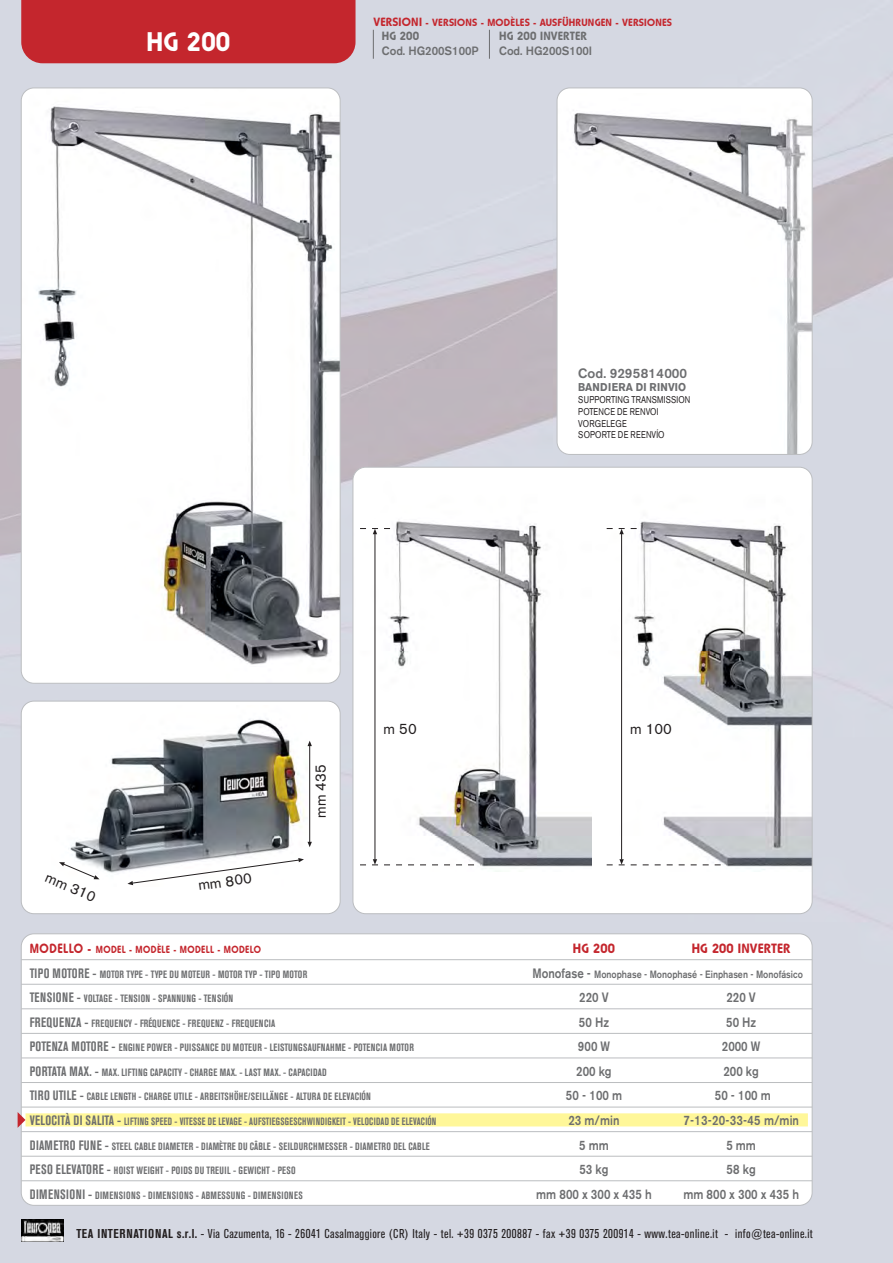
<style>
.page{position:relative;width:893px;height:1263px;background:#fff}
.page>*{position:absolute;margin:0;border:0;box-sizing:border-box;transform-origin:0 0}
.t1{font:27px "Hammer Fat";color:#fff}
.t2{font:15px "Akzidenz Grotesk BE";color:#231f20}
.t3{font:500 13.5px/24.6px "Akzidenz Grotesk BE";color:#6d6e70;text-align:center;scale:.85 1}
.t4{font:13.5px "Hammer Fat";color:#c4262d}
.t5{font:500 13.5px "Akzidenz Grotesk BE";color:#6d6e70}
.t6{font:condensed 12.75px "Akzidenz Grotesk BE";letter-spacing:.03em;color:#231f20}
.t7{font:500 12px "Akzidenz Grotesk BE";color:#6d6e70;scale:.95 1}
.t8{font:12px "Hammer Fat";color:#6d6e70}
.t9{font:700 11.25px "Akzidenz Grotesk BE";letter-spacing:.04em;color:#6d6e70;scale:.9 1}
.t10{font:700 condensed 10.5px "Akzidenz Grotesk BE";letter-spacing:.035em;color:#6d6e70;scale:.9 1}
.t11{font:700 condensed 10.5px "Akzidenz Grotesk BE";letter-spacing:.035em;color:#6d6e70;scale:.85 1}
.t12{font:500 10.5px "Akzidenz Grotesk BE";color:#6d6e70;scale:.85 1}
.t13{font:10.5px "Hammer Fat";letter-spacing:.01em;color:#c4262d}
.t14{font:10.5px "Hammer Fat";letter-spacing:.03em;color:#c4262d;scale:.9 1}
.t15{font:9.75px/11.7px "Akzidenz Grotesk BE";letter-spacing:.02em;color:#231f20;scale:.8 1}
.s1{font-size:12px}
.s2{font-size:13.5px}
.s3{font-weight:700}
</style>
<div class="page">
<img style="left:0;top:0;width:893px;height:1263px">
<div style="left:21px;top:701px;width:320px;height:213px;background:#fff;border:1px solid #bbbdc0;border-radius:13px"></div>
<img style="left:21px;top:1220px;width:42px;height:22px">
<svg style="left:373px;top:30px;width:1px;height:29px"></svg>
<div style="left:21px;top:934px;width:791px;height:271px;background:#fff;border-radius:13px"></div>
<svg style="left:23px;top:959px;width:787px;height:222px"></svg>
<div style="left:26px;top:1113px;width:782px;height:13px;background:#fff799"></div>
<svg style="left:18px;top:1112px;width:7px;height:16px"></svg>
<div style="left:21px;top:0;width:334px;height:63px;background:#c4262d"></div>
<img style="left:557px;top:94px;width:255px;height:360px">
<div style="left:557px;top:88px;width:256px;height:367px;border:1px solid #bbbdc0;border-radius:13px"></div>
<svg style="left:489px;top:30px;width:1px;height:29px"></svg>
<img style="left:21px;top:88px;width:319px;height:595px;border-radius:13px">
<div style="left:353px;top:467px;width:459px;height:447px;background:#fff;border-radius:13px"></div>
<img style="left:606px;top:467px;width:206px;height:403px">
<img style="left:353px;top:467px;width:239px;height:402px">
<hr style="left:621px;top:534px;width:1px;height:325px;background:#231f20">
<svg style="left:607px;top:528px;width:33px;height:6px"></svg>
<svg style="left:607px;top:859px;width:120px;height:7px"></svg>
<hr style="left:375px;top:534px;width:1px;height:325px;background:#231f20">
<svg style="left:360px;top:528px;width:34px;height:6px"></svg>
<svg style="left:360px;top:859px;width:120px;height:7px"></svg>
<img style="left:70px;top:719px;width:235px;height:167px">
<svg style="left:127px;top:858px;width:177px;height:27px"></svg>
<hr style="left:309px;top:746px;width:1px;height:96px;background:#231f20">
<svg style="left:308px;top:741px;width:4px;height:5px"></svg>
<svg style="left:308px;top:842px;width:4px;height:5px"></svg>
<svg style="left:59px;top:862px;width:40px;height:17px"></svg>
<h1 class="t1" style="left:146px;top:32px;width:86px">HG 200</h1>
<p class="t13" style="left:373px;top:19px;width:300px"><span class="s1">VERSIONI</span> - VERSIONS - MODÈLES - AUSFÜHRUNGEN - VERSIONES</p>
<p class="t8" style="left:382px;top:32px;width:39px">HG 200</p>
<p class="t8" style="left:499px;top:32px;width:89px">HG 200 INVERTER</p>
<p class="t7" style="left:382px;top:46px;width:103px">Cod. HG200S100P</p>
<p class="t7" style="left:499px;top:46px;width:99px">Cod. HG200S100I</p>
<p class="t5" style="left:578px;top:368px;width:110px">Cod. 9295814000</p>
<p class="t9" style="left:578px;top:383px;width:121px">BANDIERA DI RINVIO</p>
<p class="t15" style="left:578px;top:395px;width:142px">SUPPORTING TRANSMISSION<br>POTENCE DE RENVOI<br>VORGELEGE<br>SOPORTE DE REENVÍO</p>
<h2 class="t2" style="left:48px;top:871px;width:55px;rotate:23deg">mm 310</h2>
<h2 class="t2" style="left:198px;top:880px;width:55px;rotate:-8deg">mm 800</h2>
<h2 class="t2" style="left:315px;top:818px;width:55px;rotate:-90deg">mm 435</h2>
<h2 class="t2" style="left:383px;top:723px;width:35px">m 50</h2>
<h2 class="t2" style="left:630px;top:723px;width:43px">m 100</h2>
<p class="t14" style="left:30px;top:945px;width:258px"><span class="s2">MODELLO -</span> MODEL - MODÈLE - MODELL - MODELO</p>
<p class="t10" style="left:30px;top:970px;width:310px"><span class="s2">TIPO MOTORE -</span> MOTOR TYPE - TYPE DU MOTEUR - MOTOR TYP - TIPO MOTOR</p>
<p class="t10" style="left:30px;top:995px;width:227px"><span class="s2">TENSIONE -</span> VOLTAGE - TENSION - SPANNUNG - TENSIÓN</p>
<p class="t10" style="left:30px;top:1019px;width:274px"><span class="s2">FREQUENZA -</span> FREQUENCY - FRÉQUENCE - FREQUENZ - FREQUENCIA</p>
<p class="t10" style="left:30px;top:1044px;width:428px"><span class="s2">POTENZA MOTORE -</span> ENGINE POWER - PUISSANCE DU MOTEUR - LEISTUNGSAUFNAHME - POTENCIA MOTOR</p>
<p class="t10" style="left:30px;top:1068px;width:331px"><span class="s2">PORTATA MAX. -</span> MAX. LIFTING CAPACITY - CHARGE MAX. - LAST MAX. - CAPACIDAD</p>
<p class="t10" style="left:30px;top:1093px;width:381px"><span class="s2">TIRO UTILE -</span> CABLE LENGTH - CHARGE UTILE - ARBEITSHÖHE/SEILLÄNGE - ALTURA DE ELEVACIÓN</p>
<p class="t11" style="left:30px;top:1117px;width:480px"><span class="s2">VELOCITÀ DI SALITA -</span> LIFTING SPEED - VITESSE DE LEVAGE - AUFSTIEGSGESCHWINDIGKEIT - VELOCIDAD DE ELEVACIÓN</p>
<p class="t10" style="left:30px;top:1142px;width:446px"><span class="s2">DIAMETRO FUNE -</span> STEEL CABLE DIAMETER - DIAMÈTRE DU CÂBLE - SEILDURCHMESSER - DIAMETRO DEL CABLE</p>
<p class="t10" style="left:30px;top:1167px;width:297px"><span class="s2">PESO ELEVATORE -</span> HOIST WEIGHT - POIDS DU TREUIL - GEWICHT - PESO</p>
<p class="t10" style="left:30px;top:1191px;width:305px"><span class="s2">DIMENSIONI -</span> DIMENSIONS - DIMENSIONS - ABMESSUNG - DIMENSIONES</p>
<p class="t4" style="left:692px;top:943px;width:100px">HG 200 INVERTER</p>
<p class="t3" style="left:683px;top:986px;width:138px">220 V<br>50 Hz<br>2000 W<br>200 kg<br>50 - 100 m<br>7-13-20-33-45 m/min<br>5 mm<br>58 kg<br>mm 800 x 300 x 435 h</p>
<p class="t4" style="left:573px;top:943px;width:44px">HG 200</p>
<p class="t3" style="left:536px;top:986px;width:138px">220 V<br>50 Hz<br>900 W<br>200 kg<br>50 - 100 m<br>23 m/min<br>5 mm<br>53 kg<br>mm 800 x 300 x 435 h</p>
<p class="t12" style="left:532px;top:970px;width:320px"><span class="s2">Monofase -</span> Monophase - Monophasé - Einphasen - Monofásico</p>
<p class="t6" style="left:77px;top:1228px;width:738px"><span class="s3">TEA INTERNATIONAL s.r.l.</span> - Via Cazumenta, 16 - 26041 Casalmaggiore (CR) Italy - tel. +39 0375 200887 - fax +39 0375 200914 - www.tea-online.it - info@tea-online.it</p>
</div>
